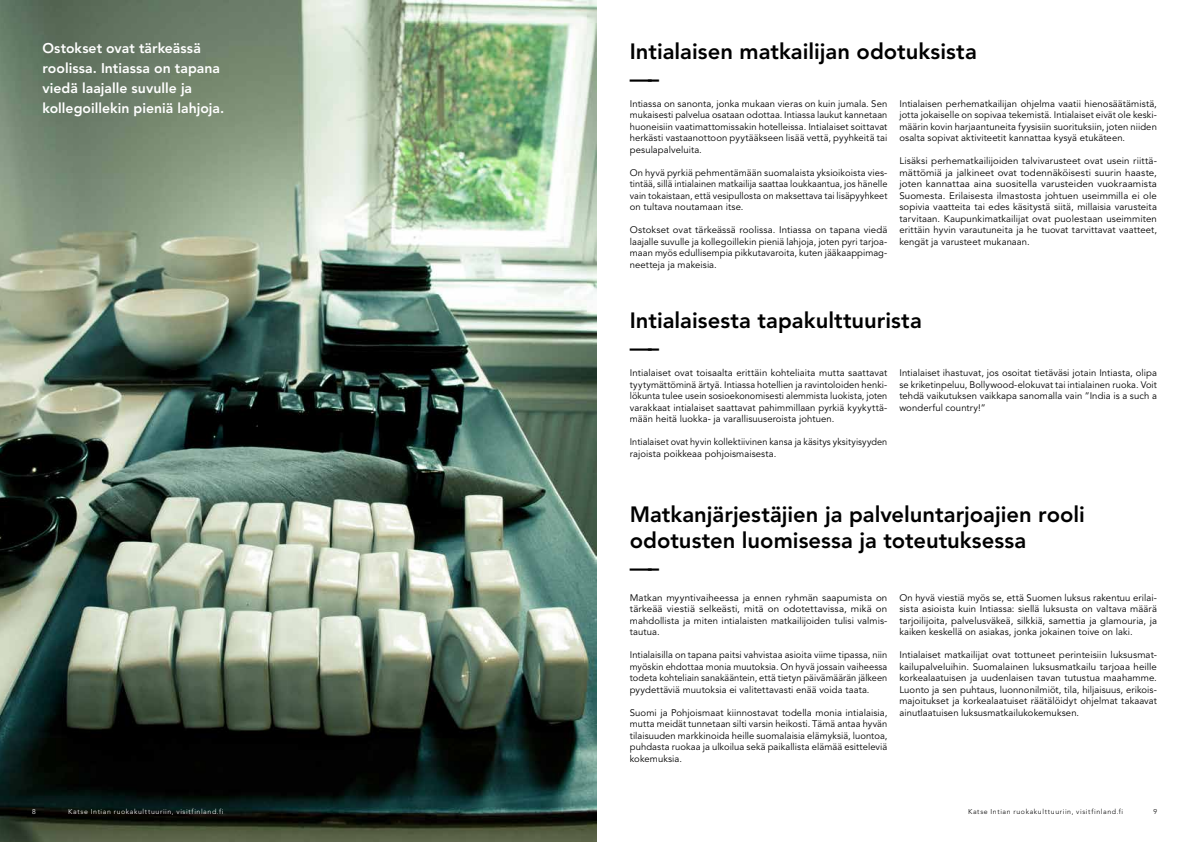
<style>
.page{position:relative;width:1191px;height:842px;background:#fff}
.page>*{position:absolute;margin:0;border:0;box-sizing:border-box;transform-origin:0 0}
.t1{font:800 22px/26.4px "Avenir LT Std";color:#000}
.t2{font:800 14px/20px "Avenir LT Std";color:#fff}
.t3{font:9.5px/11.5px "Avenir LT Std";letter-spacing:.005em;color:#000;text-align:justify}
.t4{font:9.5px/11.5px "Avenir LT Std";letter-spacing:.005em;color:#000;scale:.96 1}
.t5{font:300 7px "Avenir LT Std";letter-spacing:.085em;color:#fff}
.t6{font:300 7px "Avenir LT Std";letter-spacing:.085em;color:#000}
</style>
<div class="page">
<img style="left:0;top:0;width:596px;height:842px">
<h2 class="t2" style="left:43px;top:38px;width:183px">Ostokset ovat tärkeässä roolissa. Intiassa on tapana viedä laajalle suvulle ja kollegoillekin pieniä lahjoja.</h2>
<h1 class="t1" style="left:630px;top:38px;width:348px">Intialaisen matkailijan odotuksista —–</h1>
<p class="t3" style="left:630px;top:98px;width:259px">Intiassa on sanonta, jonka mukaan vieras on kuin jumala. Sen mukaisesti palvelua osataan odottaa. Intiassa laukut kannetaan huoneisiin vaatimattomissakin hotelleissa. Intialaiset soittavat herkästi vastaanottoon pyytääkseen lisää vettä, pyyhkeitä tai pesulapalveluita.</p>
<p class="t3" style="left:630px;top:167px;width:259px">On hyvä pyrkiä pehmentämään suomalaista yksioikoista vies&shy;tintää, sillä intialainen matkailija saattaa loukkaantua, jos hänelle vain tokaistaan, että vesipullosta on maksettava tai lisäpyyhkeet on tultava noutamaan itse.</p>
<p class="t3" style="left:630px;top:225px;width:259px">Ostokset ovat tärkeässä roolissa. Intiassa on tapana viedä laajalle suvulle ja kollegoillekin pieniä lahjoja, joten pyri tarjoa&shy;maan myös edullisempia pikkutavaroita, kuten jääkaappimag&shy;neetteja ja makeisia.</p>
<p class="t3" style="left:899px;top:98px;width:259px">Intialaisen perhematkailijan ohjelma vaatii hienosäätämistä, jotta jokaiselle on sopivaa tekemistä. Intialaiset eivät ole keski&shy;määrin kovin harjaantuneita fyysisiin suorituksiin, joten niiden osalta sopivat aktiviteetit kannattaa kysyä etukäteen.</p>
<p class="t3" style="left:899px;top:156px;width:259px">Lisäksi perhematkailijoiden talvivarusteet ovat usein riittä&shy;mättömiä ja jalkineet ovat todennäköisesti suurin haaste, joten kannattaa aina suositella varusteiden vuokraamista Suomesta. Erilaisesta ilmastosta johtuen useimmilla ei ole sopivia vaatteita tai edes käsitystä siitä, millaisia varusteita tarvitaan. Kaupunkimatkailijat ovat puolestaan useimmiten erittäin hyvin varautuneita ja he tuovat tarvittavat vaatteet, kengät ja varusteet mukanaan.</p>
<h1 class="t1" style="left:630px;top:308px;width:293px">Intialaisesta tapakulttuurista —–</h1>
<p class="t3" style="left:630px;top:367px;width:259px">Intialaiset ovat toisaalta erittäin kohteliaita mutta saattavat tyytymättöminä ärtyä. Intiassa hotellien ja ravintoloiden henki&shy;lökunta tulee usein sosioekonomisesti alemmista luokista, joten varakkaat intialaiset saattavat pahimmillaan pyrkiä kyykyttä&shy;mään heitä luokka- ja varallisuuseroista johtuen.</p>
<p class="t4" style="left:630px;top:436px;width:270px">Intialaiset ovat hyvin kollektiivinen kansa ja käsitys yksityisyyden rajoista poikkeaa pohjoismaisesta.</p>
<p class="t3" style="left:899px;top:367px;width:259px">Intialaiset ihastuvat, jos osoitat tietäväsi jotain Intiasta, olipa se kriketinpeluu, Bollywood-elokuvat tai intialainen ruoka. Voit tehdä vaikutuksen vaikkapa sanomalla vain ”India is a such a wonderful country!”</p>
<h1 class="t1" style="left:630px;top:501px;width:456px">Matkanjärjestäjien ja palveluntarjoajien rooli odotusten luomisessa ja toteutuksessa<br>—–</h1>
<p class="t3" style="left:630px;top:592px;width:259px">Matkan myyntivaiheessa ja ennen ryhmän saapumista on tärkeää viestiä selkeästi, mitä on odotettavissa, mikä on mahdollista ja miten intialaisten matkailijoiden tulisi valmis&shy;tautua.</p>
<p class="t3" style="left:630px;top:649px;width:259px">Intialaisilla on tapana paitsi vahvistaa asioita viime tipassa, niin myöskin ehdottaa monia muutoksia. On hyvä jossain vaiheessa todeta kohteliain sanakääntein, että tietyn päivämäärän jälkeen pyydettäviä muutoksia ei valitettavasti enää voida taata.</p>
<p class="t3" style="left:630px;top:707px;width:259px">Suomi ja Pohjoismaat kiinnostavat todella monia intialaisia, mutta meidät tunnetaan silti varsin heikosti. Tämä antaa hyvän tilaisuuden markkinoida heille suomalaisia elämyksiä, luontoa, puhdasta ruokaa ja ulkoilua sekä paikallista elämää esitteleviä kokemuksia.</p>
<p class="t3" style="left:899px;top:592px;width:259px">On hyvä viestiä myös se, että Suomen luksus rakentuu erilai&shy;sista asioista kuin Intiassa: siellä luksusta on valtava määrä tarjoilijoita, palvelusväkeä, silkkiä, samettia ja glamouria, ja kaiken keskellä on asiakas, jonka jokainen toive on laki.</p>
<p class="t3" style="left:899px;top:649px;width:259px">Intialaiset matkailijat ovat tottuneet perinteisiin luksusmat&shy;kailupalveluihin. Suomalainen luksusmatkailu tarjoaa heille korkealaatuisen ja uudenlaisen tavan tutustua maahamme.<br>Luonto ja sen puhtaus, luonnonilmiöt, tila, hiljaisuus, erikois&shy;majoitukset ja korkealaatuiset räätälöidyt ohjelmat takaavat ainutlaatuisen luksusmatkailukokemuksen.</p>
<p class="t5" style="left:32px;top:807px;width:5px">8</p>
<p class="t5" style="left:68px;top:807px;width:157px">Katse Intian ruokakulttuuriin, visitfinland.fi</p>
<p class="t6" style="left:968px;top:807px;width:157px">Katse Intian ruokakulttuuriin, visitfinland.fi</p>
<p class="t6" style="left:1153px;top:807px;width:5px">9</p>
</div>
